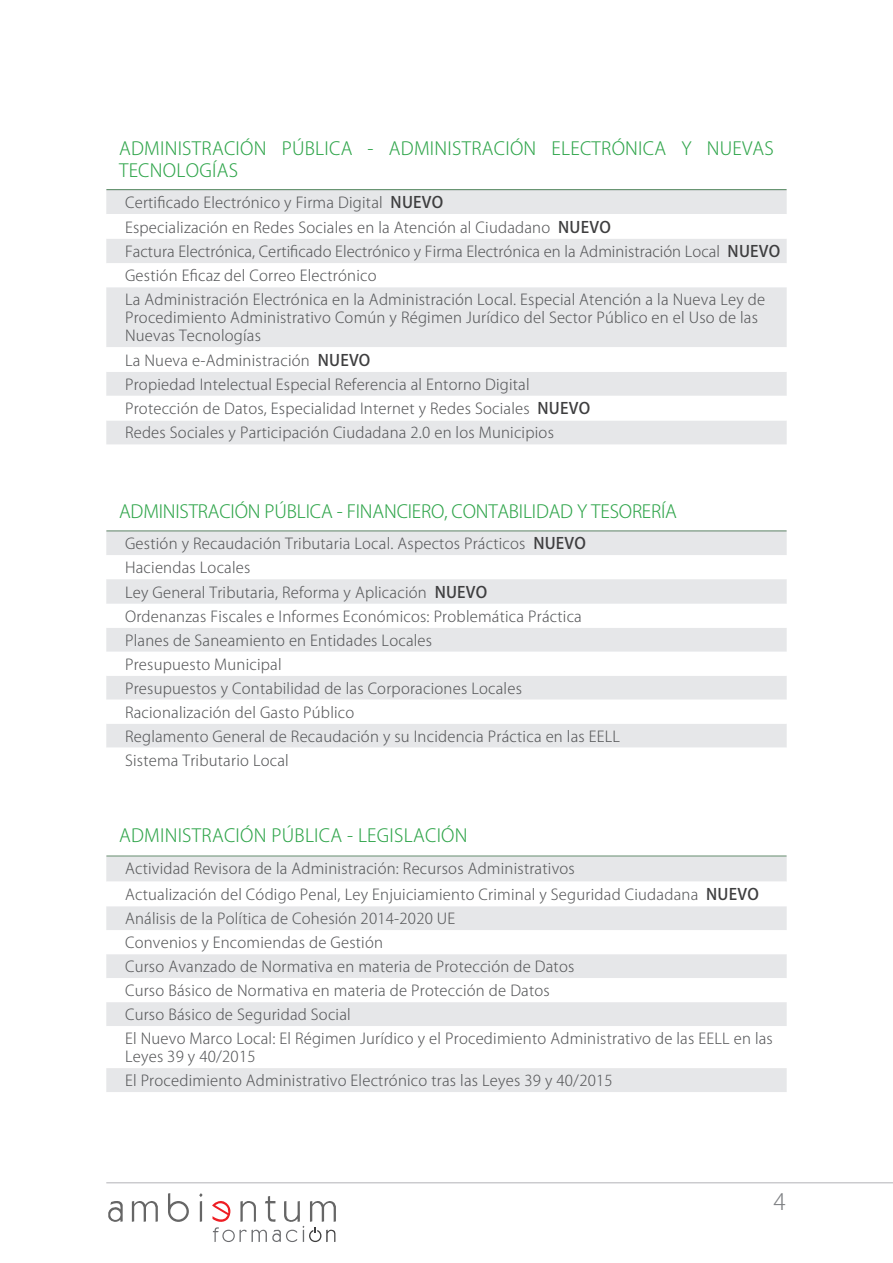
<style>
.page{position:relative;width:893px;height:1263px;background:#fff}
.page>*{position:absolute;margin:0;border:0;box-sizing:border-box;transform-origin:0 0}
.t1{font:300 22.5px "Koz Go Pr 6 N";color:#808285}
.t2{font:300 18px/22.5px "Koz Go Pr 6 N";letter-spacing:.015em;color:#30a54b}
.t3{font:300 18px "Koz Go Pr 6 N";letter-spacing:-.01em;color:#30a54b}
.t4{font:300 15px/24px "Koz Go Pr 6 N";letter-spacing:.015em;color:#57585a}
.s1{font-weight:500;font-size:15.75px;color:#3e3e3f}
</style>
<div class="page">
<hr style="left:106px;top:1182px;width:787px;height:1px;background:#b2b3b7">
<svg style="left:108px;top:1201px;width:15px;height:21px"></svg>
<svg style="left:199px;top:1193px;width:4px;height:29px"></svg>
<svg style="left:132px;top:1201px;width:26px;height:21px"></svg>
<svg style="left:168px;top:1193px;width:21px;height:29px"></svg>
<svg style="left:212px;top:1196px;width:124px;height:46px"></svg>
<div style="left:106px;top:192px;width:681px;height:252px;background:#e6e7e9"></div>
<svg style="left:106px;top:214px;width:681px;height:206px;fill:#e6e7e9"></svg>
<div style="left:105px;top:187px;width:684px;height:5px;background:#231f20;opacity:.4"></div>
<div style="left:106px;top:533px;width:681px;height:22px;background:#e6e7e9"></div>
<svg style="left:106px;top:579px;width:681px;height:169px;fill:#e6e7e9"></svg>
<div style="left:105px;top:528px;width:684px;height:5px;background:#231f20;opacity:.4"></div>
<div style="left:106px;top:858px;width:681px;height:234px;background:#e6e7e9"></div>
<svg style="left:106px;top:882px;width:681px;height:186px"></svg>
<div style="left:105px;top:853px;width:684px;height:5px;background:#231f20;opacity:.4"></div>
<p class="t2" style="left:119px;top:137px;width:656px">ADMINISTRACIÓN PÚBLICA - ADMINISTRACIÓN ELECTRÓNICA Y NUEVAS<br>TECNOLOGÍAS</p>
<p class="t4" style="left:125px;top:191px;width:657px">Certificado Electrónico y Firma Digital <span class="s1">NUEVO<br></span>Especialización en Redes Sociales en la Atención al Ciudadano <span class="s1">NUEVO<br></span>Factura Electrónica, Certificado Electrónico y Firma Electrónica en la Administración Local <span class="s1">NUEVO </span>Gestión Eficaz del Correo Electrónico<br>La Administración Electrónica en la Administración Local. Especial Atención a la Nueva Ley de</p>
<p class="t4" style="left:125px;top:309px;width:634px;line-height:18px">Procedimiento Administrativo Común y Régimen Jurídico del Sector Público en el Uso de las<br>Nuevas Tecnologías</p>
<p class="t4" style="left:125px;top:349px;width:467px">La Nueva e-Administración <span class="s1">NUEVO<br></span>Propiedad Intelectual Especial Referencia al Entorno Digital Protección de Datos, Especialidad Internet y Redes Sociales <span class="s1">NUEVO </span>Redes Sociales y Participación Ciudadana 2.0 en los Municipios</p>
<p class="t3" style="left:119px;top:501px;width:559px">ADMINISTRACIÓN PÚBLICA - FINANCIERO, CONTABILIDAD Y TESORERÍA</p>
<p class="t4" style="left:125px;top:532px;width:497px">Gestión y Recaudación Tributaria Local. Aspectos Prácticos <span class="s1">NUEVO </span>Haciendas Locales<br>Ley General Tributaria, Reforma y Aplicación <span class="s1">NUEVO<br></span>Ordenanzas Fiscales e Informes Económicos: Problemática Práctica Planes de Saneamiento en Entidades Locales<br>Presupuesto Municipal<br>Presupuestos y Contabilidad de las Corporaciones Locales Racionalización del Gasto Público<br>Reglamento General de Recaudación y su Incidencia Práctica en las EELL Sistema Tributario Local</p>
<p class="t2" style="left:119px;top:825px;width:350px">ADMINISTRACIÓN PÚBLICA - LEGISLACIÓN</p>
<p class="t4" style="left:125px;top:856px;width:635px;line-height:26px">Actividad Revisora de la Administración: Recursos Administrativos<br>Actualización del Código Penal, Ley Enjuiciamiento Criminal y Seguridad Ciudadana <span class="s1">NUEVO</span></p>
<p class="t4" style="left:125px;top:907px;width:649px">Análisis de la Política de Cohesión 2014-2020 UE<br>Convenios y Encomiendas de Gestión<br>Curso Avanzado de Normativa en materia de Protección de Datos<br>Curso Básico de Normativa en materia de Protección de Datos<br>Curso Básico de Seguridad Social<br>El Nuevo Marco Local: El Régimen Jurídico y el Procedimiento Administrativo de las EELL en las</p>
<p class="t4" style="left:125px;top:1045px;width:489px">Leyes 39 y 40/2015<br>El Procedimiento Administrativo Electrónico tras las Leyes 39 y 40/2015</p>
<h1 class="t1" style="left:773px;top:1189px;width:14px">4</h1>
</div>
